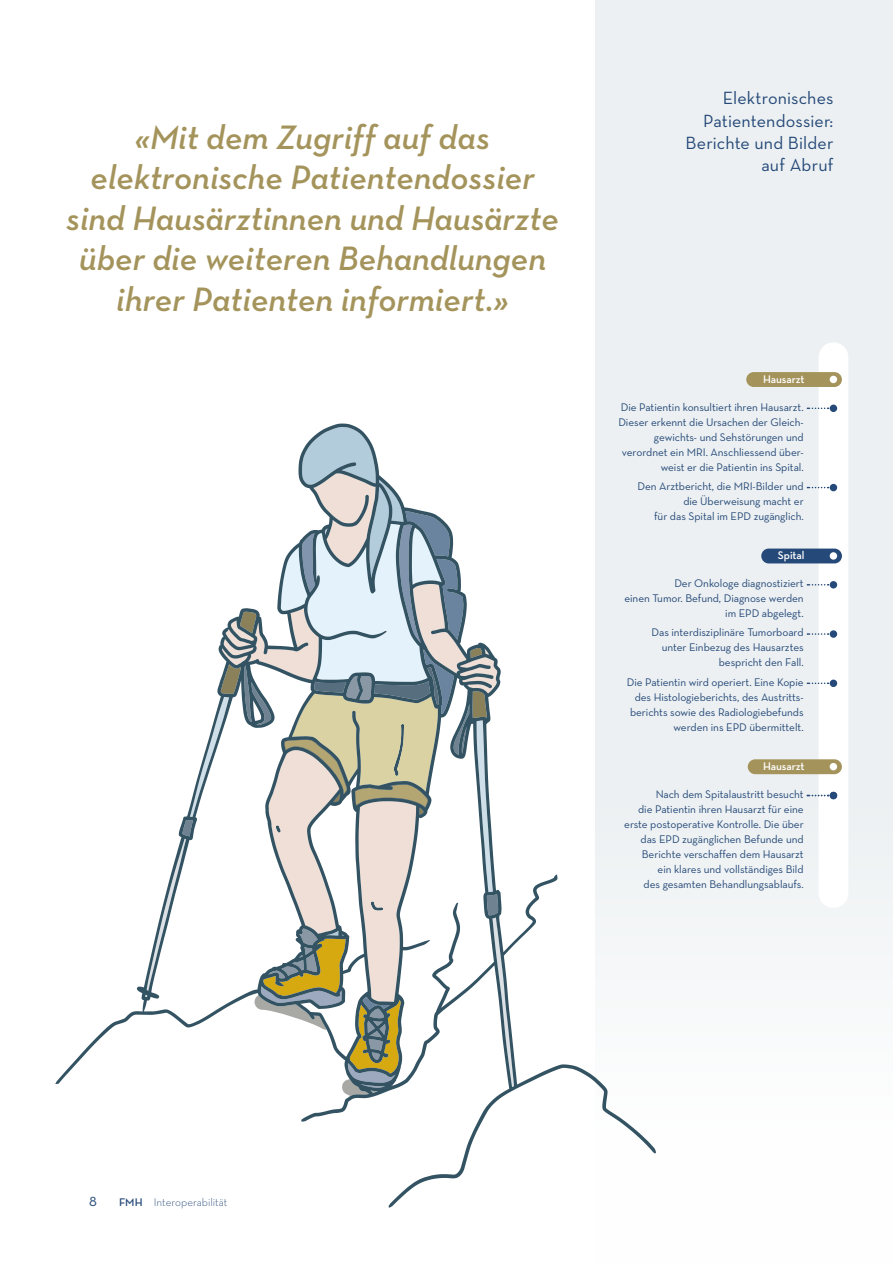
<style>
.page{position:relative;width:893px;height:1263px;background:#fff}
.page>*{position:absolute;margin:0;border:0;box-sizing:border-box;transform-origin:0 0}
.t1{font:italic 600 34.5px/40.5px "Neutraface Text";color:#a4945c;text-align:center}
.t2{font:18px/22.4px "Neutraface Text";letter-spacing:.005em;color:#254978;text-align:right}
.t3{font:15px "Neutraface Text";color:#254978}
.t4{font:11.25px/15px "Neutraface Text";letter-spacing:-.005em;color:#254978;text-align:right}
.t5{font:600 11.25px "Neutraface Text";letter-spacing:-.005em;color:#fff}
.t6{font:300 11.25px "Neutraface Text";color:#254978}
.s1{font-weight:600}
</style>
<div class="page">
<div style="left:595px;top:0;width:298px;height:1263px;background:linear-gradient(to bottom,#e7ecef,#fafbfb)"></div>
<svg style="left:55px;top:423px;width:601px;height:785px"></svg>
<div style="left:819px;top:342px;width:29px;height:566px;background:#fff;border-radius:15px"></div>
<div style="left:746px;top:372px;width:96px;height:15px;background:#a4945c;border-radius:7px"></div>
<div style="left:830px;top:376px;width:7px;height:7px;background:#fff;border-radius:50%"></div>
<div style="left:830px;top:405px;width:7px;height:7px;background:#254978;border-radius:50%"></div>
<svg style="left:807px;top:408px;width:22px;height:1px"></svg>
<div style="left:830px;top:484px;width:7px;height:7px;background:#254978;border-radius:50%"></div>
<svg style="left:807px;top:487px;width:22px;height:1px"></svg>
<div style="left:761px;top:549px;width:81px;height:14px;background:#254978;border-radius:7px"></div>
<div style="left:830px;top:552px;width:7px;height:8px;background:#fff;border-radius:50%"></div>
<div style="left:830px;top:581px;width:7px;height:7px;background:#254978;border-radius:50%"></div>
<svg style="left:807px;top:584px;width:22px;height:1px"></svg>
<div style="left:830px;top:630px;width:7px;height:8px;background:#254978;border-radius:50%"></div>
<svg style="left:807px;top:633px;width:22px;height:2px"></svg>
<div style="left:830px;top:680px;width:7px;height:7px;background:#254978;border-radius:50%"></div>
<svg style="left:807px;top:682px;width:22px;height:2px"></svg>
<div style="left:748px;top:759px;width:94px;height:15px;background:#a4945c;border-radius:7px"></div>
<div style="left:830px;top:763px;width:7px;height:7px;background:#fff;border-radius:50%"></div>
<div style="left:830px;top:792px;width:7px;height:7px;background:#254978;border-radius:50%"></div>
<svg style="left:807px;top:795px;width:22px;height:1px"></svg>
<h1 class="t1" style="left:66px;top:117px;width:494px">«Mit dem Zugriff auf das elektronische Patientendossier sind Hausärztinnen und Hausärzte über die weiteren Behandlungen ihrer Patienten informiert.»</h1>
<h2 class="t2" style="left:685px;top:87px;width:149px">Elektronisches<br>Patientendossier:<br>Berichte und Bilder auf Abruf</h2>
<p class="t5" style="left:763px;top:372px;width:43px">Hausarzt</p>
<p class="t4" style="left:618px;top:399px;width:187px">Die Patientin konsultiert ihren Hausarzt.<br>Dieser erkennt die Ursachen der Gleich&shy;gewichts- und Sehstörungen und verordnet ein MRI. Anschliessend über&shy;weist er die Patientin ins Spital.</p>
<p class="t4" style="left:638px;top:478px;width:168px">Den Arztbericht, die MRI-Bilder und die Überweisung macht er<br>für das Spital im EPD zugänglich.</p>
<p class="t4" style="left:801px;top:546px;width:4px">.</p>
<p class="t4" style="left:624px;top:576px;width:181px">Der Onkologe diagnostiziert<br>einen Tumor. Befund, Diagnose werden im EPD abgelegt.</p>
<p class="t4" style="left:652px;top:625px;width:154px">Das interdisziplinäre Tumorboard unter Einbezug des Hausarztes bespricht den Fall.</p>
<p class="t4" style="left:627px;top:674px;width:178px">Die Patientin wird operiert. Eine Kopie des Histologieberichts, des Austritts&shy;berichts sowie des Radiologiebefunds werden ins EPD übermittelt.</p>
<p class="t5" style="left:778px;top:548px;width:28px">Spital</p>
<p class="t5" style="left:763px;top:759px;width:43px">Hausarzt</p>
<p class="t4" style="left:624px;top:786px;width:181px">Nach dem Spitalaustritt besucht<br>die Patientin ihren Hausarzt für eine erste postoperative Kontrolle. Die über das EPD zugänglichen Befunde und Berichte verschaffen dem Hausarzt<br>ein klares und vollständiges Bild<br>des gesamten Behandlungsablaufs.</p>
<h3 class="t3" style="left:89px;top:1191px;width:9px">8</h3>
<p class="t6" style="left:119px;top:1195px;width:110px"><span class="s1">FMH</span> Interoperabilität</p>
</div>
